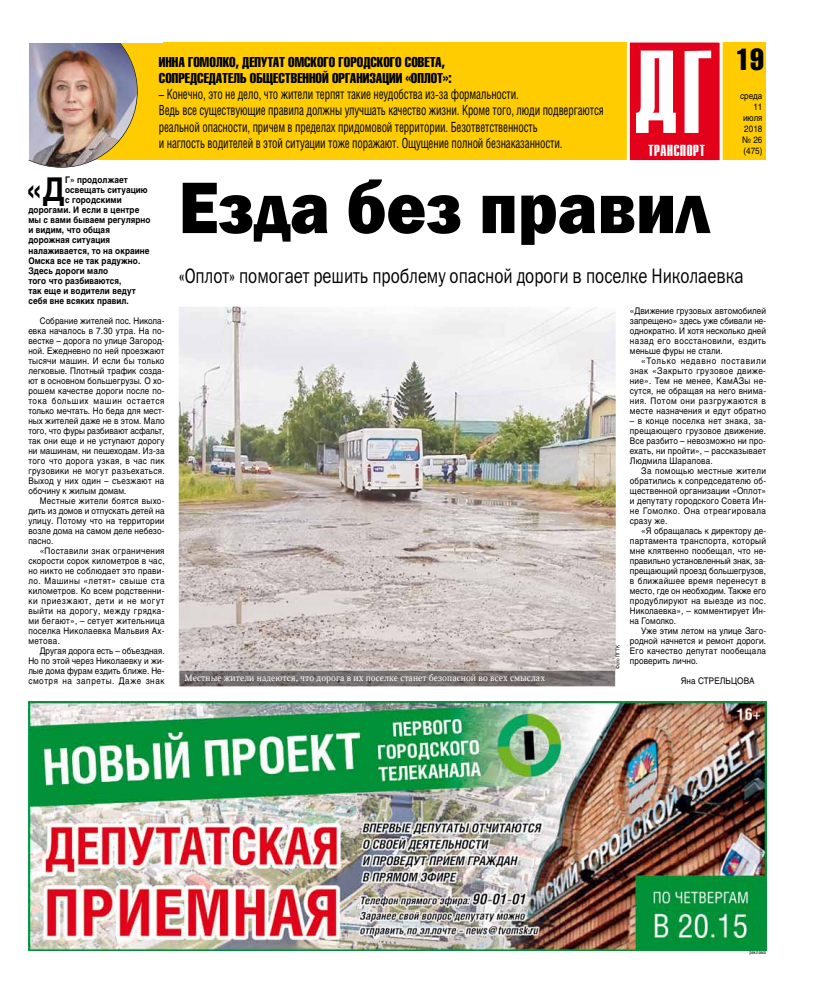
<style>
.page{position:relative;width:820px;height:993px;background:#fff}
.page>*{position:absolute;margin:0;border:0;box-sizing:border-box;transform-origin:0 0}
.t1{font:800 75.4px "Franklin Gothic";color:#000;scale:.9 1}
.t2{font:700 32.5px "Helios";color:#000;scale:.9 1}
.t3{font:30px "Helios Compressed";color:#000}
.t4{font:21px "Franklin Gothic Book C";color:#000;scale:.8 1}
.t5{font:700 16px "Compact C";color:#fff}
.t6{font:14px/16px "Helios Cond";letter-spacing:-.01em;color:#000;scale:.8 1}
.t7{font:14px/16.8px "Helios Compressed";color:#000}
.t8{font:9px/10px "Helios";letter-spacing:.02em;color:#000;text-align:justify;scale:.9 1}
.t9{font:700 9px "Helios";letter-spacing:.01em;color:#000;scale:.9 1}
.t10{font:9px "Octava";letter-spacing:.01em;color:#fff}
.t11{font:9px/11px "Helios";color:#000;text-align:right;scale:.9 1}
.t12{font:5px "Helios";letter-spacing:.01em;color:#000;scale:.9 1}
.t13{font:5px "Helios Cond";color:#000}
</style>
<div class="page">
<div style="left:28px;top:43px;width:737px;height:117px;background:#fecc00"></div>
<svg style="left:626px;top:42px;width:96px;height:119px;background:#ed636f"></svg>
<img style="left:179px;top:306px;width:436px;height:363px">
<img style="left:179px;top:669px;width:436px;height:17px">
<img style="left:28px;top:43px;width:110px;height:124px">
<img style="left:28px;top:701px;width:737px;height:249px">
<h3 class="t7" style="left:159px;top:53px;width:294px">ИННА ГОМОЛКО, ДЕПУТАТ ОМСКОГО ГОРОДСКОГО СОВЕТА,<br>СОПРЕДСЕДАТЕЛЬ ОБЩЕСТВЕННОЙ ОРГАНИЗАЦИИ «ОПЛОТ»:</h3>
<p class="t6" style="left:159px;top:86px;width:557px">– Конечно, это не дело, что жители терпят такие неудобства из-за формальности.<br>Ведь все существующие правила должны улучшать качество жизни. Кроме того, люди подвергаются реальной опасности, причем в пределах придомовой территории. Безответственность<br>и наглость водителей в этой ситуации тоже поражают. Ощущение полной безнаказанности.</p>
<h3 class="t5" style="left:648px;top:142px;width:58px">трАНСПорт</h3>
<h3 class="t3" style="left:735px;top:42px;width:29px">19</h3>
<p class="t11" style="left:739px;top:90px;width:26px">среда<br>11 июля<br>2018 № 26 (475)</p>
<h2 class="t2" style="left:26px;top:170px;width:45px">«Д</h2>
<p class="t9" style="left:65px;top:175px;width:71px">Г» продолжает</p>
<p class="t9" style="left:65px;top:185px;width:93px">освещать ситуацию</p>
<p class="t9" style="left:65px;top:195px;width:64px">с городскими</p>
<p class="t9" style="left:28px;top:205px;width:125px">дорогами. И если в центре</p>
<p class="t9" style="left:28px;top:215px;width:137px">мы с вами бываем регулярно</p>
<p class="t9" style="left:28px;top:225px;width:92px">и видим, что общая</p>
<p class="t9" style="left:28px;top:235px;width:92px">дорожная ситуация</p>
<p class="t9" style="left:28px;top:245px;width:136px">налаживается, то на окраине</p>
<p class="t9" style="left:28px;top:255px;width:126px">Омска все не так радужно.</p>
<p class="t9" style="left:28px;top:265px;width:90px">Здесь дороги мало</p>
<p class="t9" style="left:28px;top:275px;width:105px">того что разбиваются,</p>
<p class="t9" style="left:28px;top:285px;width:121px">так еще и водители ведут</p>
<p class="t9" style="left:28px;top:295px;width:113px">себя вне всяких правил.</p>
<p class="t8" style="left:28px;top:315px;width:153px;text-indent:11px">Собрание жителей пос. Никола&shy;евка началось в 7.30 утра. На по&shy;вестке – дорога по улице Загород&shy;ной. Ежедневно по ней проезжают тысячи машин. И если бы только легковые. Плотный трафик созда&shy;ют в основном большегрузы. О хо&shy;рошем качестве дороги после по&shy;тока больших машин остается только мечтать. Но беда для мест&shy;ных жителей даже не в этом. Мало того, что фуры разбивают асфальт, так они еще и не уступают дорогу ни машинам, ни пешеходам. Из-за того что дорога узкая, в час пик грузовики не могут разъехаться.<br>Выход у них один – съезжают на обочину к жилым домам.</p>
<p class="t8" style="left:28px;top:495px;width:153px;text-indent:11px">Местные жители боятся выхо&shy;дить из домов и отпускать детей на улицу. Потому что на территории возле дома на самом деле небезо&shy;пасно.</p>
<p class="t8" style="left:28px;top:545px;width:153px;text-indent:11px">«Поставили знак ограничения скорости сорок километров в час, но никто не соблюдает это прави&shy;ло. Машины «летят» свыше ста километров. Ко всем родственни&shy;ки приезжают, дети и не могут выйти на дорогу, между грядка&shy;ми бегают», – сетует жительница поселка Николаевка Мальвия Ах&shy;метова.</p>
<p class="t8" style="left:28px;top:645px;width:153px;text-indent:11px">Другая дорога есть – объездная.<br>Но по этой через Николаевку и жи&shy;лые дома фурам ездить ближе. Не&shy;смотря на запреты. Даже знак</p>
<h1 class="t1" style="left:179px;top:159px;width:590px">Езда без правил</h1>
<h3 class="t4" style="left:179px;top:264px;width:707px">«Оплот» помогает решить проблему опасной дороги в поселке Николаевка</h3>
<p class="t10" style="left:184px;top:671px;width:362px">Местные жители надеются, что дорога в их поселке станет безопасной во всех смыслах</p>
<p class="t12" style="left:614px;top:669px;width:28px;rotate:-90deg">Фото ПГТК</p>
<p class="t8" style="left:629px;top:305px;width:153px">«Движение грузовых автомобилей запрещено» здесь уже сбивали не&shy;однократно. И хотя несколько дней назад его восстановили, ездить меньше фуры не стали.</p>
<p class="t8" style="left:629px;top:355px;width:153px;text-indent:11px">«Только недавно поставили знак «Закрыто грузовое движе&shy;ние». Тем не менее, КамАЗы не&shy;сутся, не обращая на него внима&shy;ния. Потом они разгружаются в месте назначения и едут обратно</p>
<p class="t8" style="left:629px;top:415px;width:153px">– в конце поселка нет знака, за&shy;прещающего грузовое движение.<br>Все разбито – невозможно ни про&shy;ехать, ни пройти», – рассказывает Людмила Шарапова.</p>
<p class="t8" style="left:629px;top:465px;width:153px;text-indent:11px">За помощью местные жители обратились к сопредседателю об&shy;щественной организации «Оплот» и депутату городского Совета Ин&shy;не Гомолко. Она отреагировала сразу же.</p>
<p class="t8" style="left:629px;top:525px;width:153px;text-indent:11px">«Я обращалась к директору де&shy;партамента транспорта, который мне клятвенно пообещал, что не&shy;правильно установленный знак, за&shy;прещающий проезд большегрузов, в ближайшее время перенесут в место, где он необходим. Также его продублируют на выезде из пос.<br>Николаевка», – комментирует Ин&shy;на Гомолко.</p>
<p class="t8" style="left:629px;top:625px;width:153px;text-indent:11px">Уже этим летом на улице Заго&shy;родной начнется и ремонт дороги.<br>Его качество депутат пообещала проверить лично.</p>
<p class="t8" style="left:680px;top:675px;width:84px">Яна СТРЕЛЬЦОВА</p>
<p class="t13" style="left:749px;top:948px;width:18px">реклама</p>
</div>
